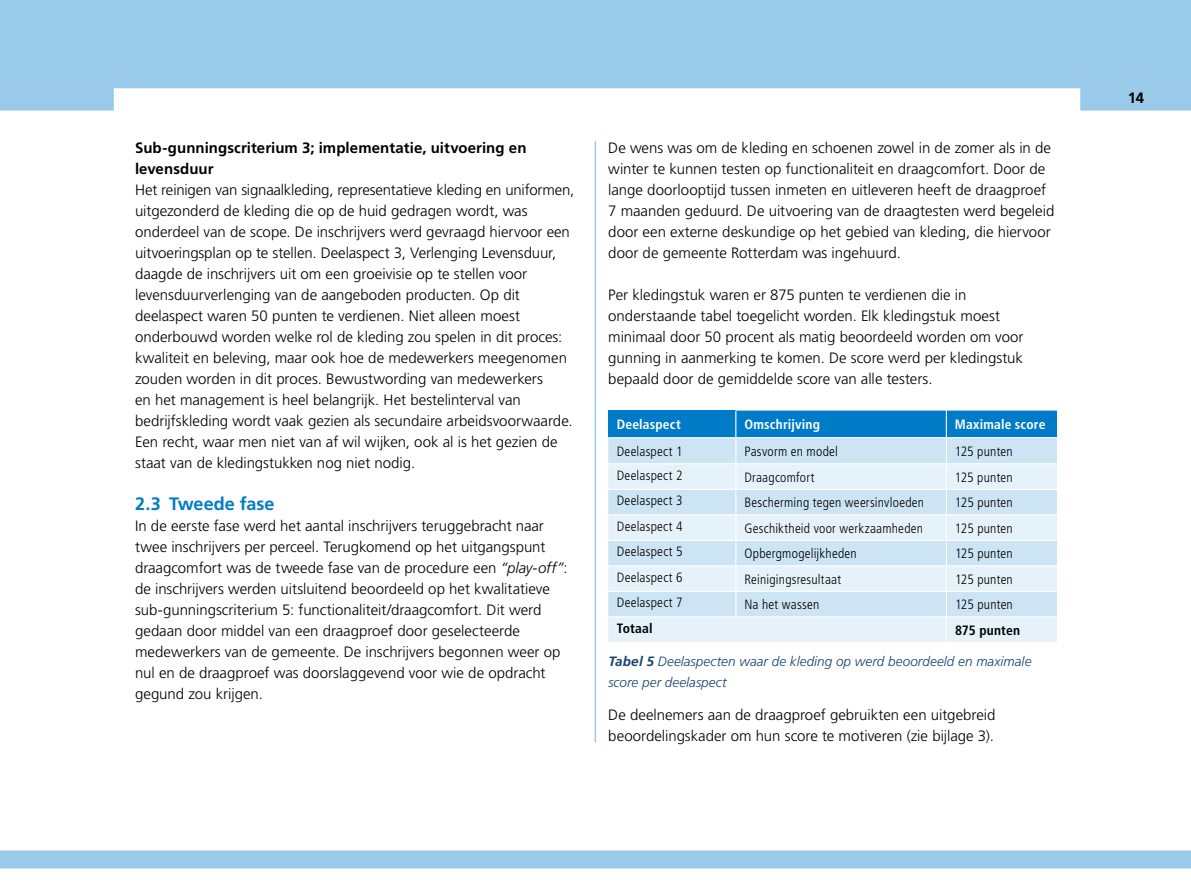
<style>
.page{position:relative;width:1191px;height:893px;background:#fff}
.page>*{position:absolute;margin:0;border:0;box-sizing:border-box;transform-origin:0 0}
.H3_Tussenkop{font:700 18px "Frutiger LT Std";color:#007bc7}
.P_Body{font:300 15px/21px "Frutiger LT Std";color:#000}
.H4_Subkop{font:700 15px/21px "Frutiger LT Std";letter-spacing:.005em;color:#000}
.Tabel_tekst{font:300 condensed 13.5px "Frutiger LT Std";letter-spacing:.015em;color:#000}
.Tabel_titel{font:italic 300 13.5px/21px "Frutiger LT Std";letter-spacing:.005em;color:#154273}
.Tabel_KOP{font:700 condensed 13.5px "Frutiger LT Std";letter-spacing:.015em;color:#fff}
.Tabel_SUBKOP{font:700 condensed 13.5px "Frutiger LT Std";letter-spacing:.01em;color:#000}
.s1{font-style:italic}
.s2{font-weight:700}
</style>
<div class="page">
<svg style="left:0;top:0;width:1191px;height:111px;fill:#99cae9"></svg>
<div style="left:0;top:850px;width:1191px;height:18px;background:#99cae9"></div>
<hr style="left:594px;top:141px;width:2px;height:602px;background:#99cae9">
<div style="left:608px;top:411px;width:128px;height:27px;background:#007bc7"></div>
<div style="left:608px;top:438px;width:127px;height:25px;background:#cce4f4"></div>
<svg style="left:608px;top:464px;width:127px;height:178px;background:#dbecf6"></svg>
<hr style="left:608px;top:437px;width:128px;height:1px;background:#fff">
<hr style="left:608px;top:489px;width:128px;height:1px;background:#fff">
<hr style="left:608px;top:514px;width:128px;height:1px;background:#fff">
<hr style="left:608px;top:540px;width:128px;height:1px;background:#fff">
<hr style="left:608px;top:565px;width:128px;height:1px;background:#fff">
<hr style="left:608px;top:591px;width:128px;height:1px;background:#fff">
<hr style="left:608px;top:616px;width:128px;height:1px;background:#fff">
<svg style="left:735px;top:411px;width:322px;height:231px;background:#c2dff1"></svg>
<h4 class="H4_Subkop" style="left:135px;top:137px;width:393px">Sub-gunningscriterium 3; implementatie, uitvoering en levensduur</h4>
<p class="P_Body" style="left:135px;top:179px;width:441px">Het reinigen van signaalkleding, representatieve kleding en uniformen, uitgezonderd de kleding die op de huid gedragen wordt, was onderdeel van de scope. De inschrijvers werd gevraagd hiervoor een uitvoeringsplan op te stellen. Deelaspect 3, Verlenging Levensduur, daagde de inschrijvers uit om een groeivisie op te stellen voor levensduurverlenging van de aangeboden producten. Op dit deelaspect waren 50 punten te verdienen. Niet alleen moest onderbouwd worden welke rol de kleding zou spelen in dit proces: kwaliteit en beleving, maar ook hoe de medewerkers meegenomen zouden worden in dit proces. Bewustwording van medewerkers<br>en het management is heel belangrijk. Het bestelinterval van bedrijfskleding wordt vaak gezien als secundaire arbeidsvoorwaarde.<br>Een recht, waar men niet van af wil wijken, ook al is het gezien de staat van de kledingstukken nog niet nodig.</p>
<h3 class="H3_Tussenkop" style="left:135px;top:493px;width:141px">2.3 Tweede fase</h3>
<p class="P_Body" style="left:135px;top:515px;width:434px">In de eerste fase werd het aantal inschrijvers teruggebracht naar twee inschrijvers per perceel. Terugkomend op het uitgangspunt draagcomfort was de tweede fase van de procedure een <span class="s1">“play-off”</span>: de inschrijvers werden uitsluitend beoordeeld op het kwalitatieve sub-gunningscriterium 5: functionaliteit/draagcomfort. Dit werd gedaan door middel van een draagproef door geselecteerde medewerkers van de gemeente. De inschrijvers begonnen weer op nul en de draagproef was doorslaggevend voor wie de opdracht gegund zou krijgen.</p>
<p class="P_Body" style="left:608px;top:137px;width:448px">De wens was om de kleding en schoenen zowel in de zomer als in de winter te kunnen testen op functionaliteit en draagcomfort. Door de lange doorlooptijd tussen inmeten en uitleveren heeft de draagproef 7 maanden geduurd. De uitvoering van de draagtesten werd begeleid door een externe deskundige op het gebied van kleding, die hiervoor door de gemeente Rotterdam was ingehuurd.</p>
<p class="P_Body" style="left:608px;top:284px;width:417px">Per kledingstuk waren er 875 punten te verdienen die in onderstaande tabel toegelicht worden. Elk kledingstuk moest minimaal door 50 procent als matig beoordeeld worden om voor gunning in aanmerking te komen. De score werd per kledingstuk bepaald door de gemiddelde score van alle testers.</p>
<p class="Tabel_KOP" style="left:617px;top:416px;width:65px">Deelaspect</p>
<p class="Tabel_KOP" style="left:744px;top:416px;width:77px">Omschrijving</p>
<p class="Tabel_KOP" style="left:955px;top:416px;width:92px">Maximale score</p>
<p class="Tabel_tekst" style="left:617px;top:444px;width:67px">Deelaspect 1</p>
<p class="Tabel_tekst" style="left:744px;top:444px;width:95px">Pasvorm en model</p>
<p class="Tabel_tekst" style="left:955px;top:444px;width:59px">125 punten</p>
<p class="Tabel_tekst" style="left:617px;top:468px;width:67px">Deelaspect 2</p>
<p class="Tabel_tekst" style="left:744px;top:469px;width:72px">Draagcomfort</p>
<p class="Tabel_tekst" style="left:955px;top:469px;width:59px">125 punten</p>
<p class="Tabel_tekst" style="left:617px;top:493px;width:67px">Deelaspect 3</p>
<p class="Tabel_tekst" style="left:744px;top:495px;width:181px">Bescherming tegen weersinvloeden</p>
<p class="Tabel_tekst" style="left:955px;top:495px;width:59px">125 punten</p>
<p class="Tabel_tekst" style="left:617px;top:519px;width:67px">Deelaspect 4</p>
<p class="Tabel_tekst" style="left:744px;top:520px;width:180px">Geschiktheid voor werkzaamheden</p>
<p class="Tabel_tekst" style="left:955px;top:520px;width:59px">125 punten</p>
<p class="Tabel_tekst" style="left:617px;top:544px;width:67px">Deelaspect 5</p>
<p class="Tabel_tekst" style="left:744px;top:546px;width:114px">Opbergmogelijkheden</p>
<p class="Tabel_tekst" style="left:955px;top:546px;width:59px">125 punten</p>
<p class="Tabel_tekst" style="left:617px;top:570px;width:67px">Deelaspect 6</p>
<p class="Tabel_tekst" style="left:744px;top:571px;width:98px">Reinigingsresultaat</p>
<p class="Tabel_tekst" style="left:955px;top:571px;width:59px">125 punten</p>
<p class="Tabel_tekst" style="left:617px;top:595px;width:67px">Deelaspect 7</p>
<p class="Tabel_tekst" style="left:744px;top:597px;width:76px">Na het wassen</p>
<p class="Tabel_tekst" style="left:955px;top:597px;width:59px">125 punten</p>
<p class="Tabel_SUBKOP" style="left:617px;top:620px;width:37px">Totaal</p>
<p class="Tabel_SUBKOP" style="left:955px;top:622px;width:67px">875 punten</p>
<p class="Tabel_titel" style="left:608px;top:651px;width:424px"><span class="s2">Tabel 5</span> Deelaspecten waar de kleding op werd beoordeeld en maximale score per deelaspect</p>
<p class="P_Body" style="left:608px;top:704px;width:389px">De deelnemers aan de draagproef gebruikten een uitgebreid beoordelingskader om hun score te motiveren (zie bijlage 3).</p>
<p class="H4_Subkop" style="left:1127px;top:87px;width:18px">14</p>
</div>
